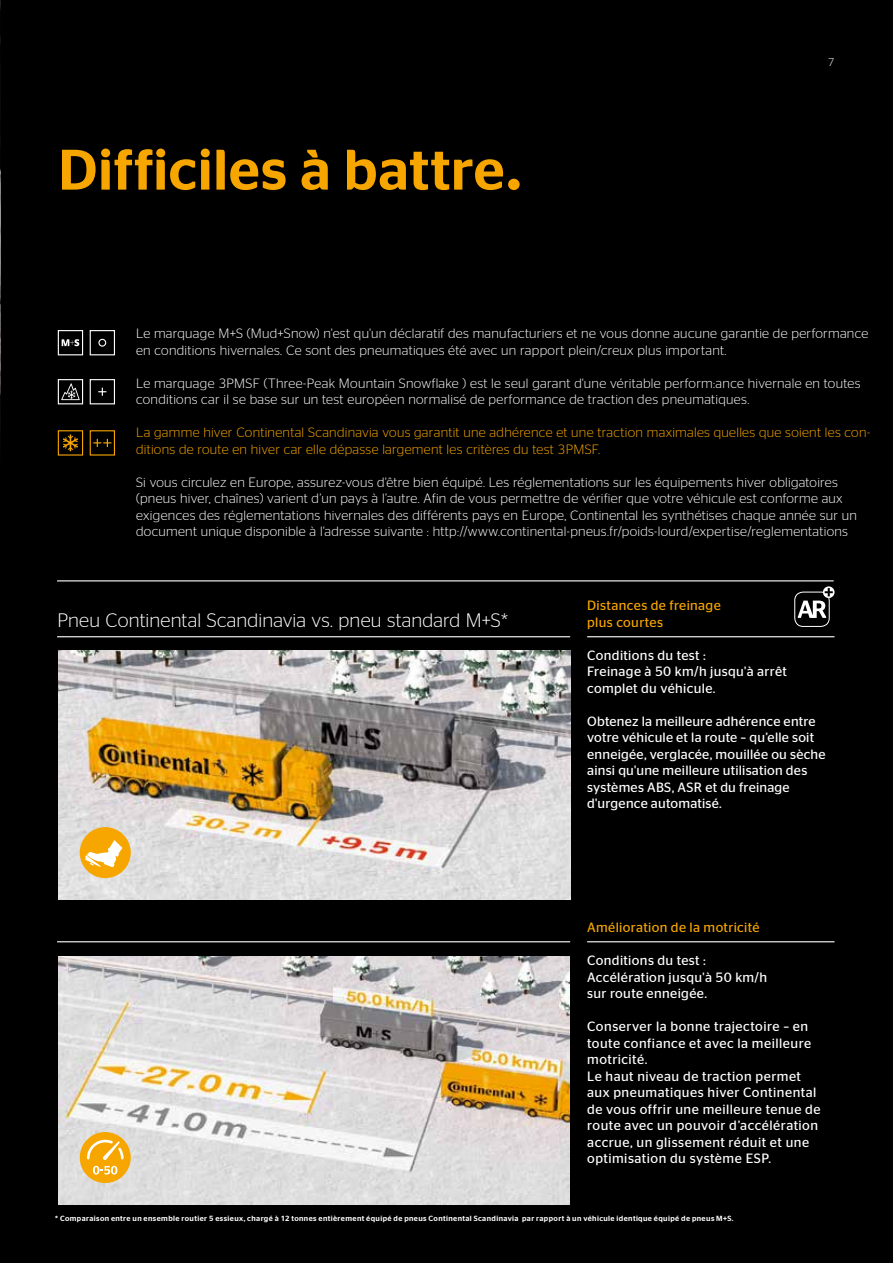
<style>
.page{position:relative;width:893px;height:1263px;background:#000}
.page>*{position:absolute;margin:0;border:0;box-sizing:border-box;transform-origin:0 0}
.t1{font:500 57px "Continental Stag Sans";letter-spacing:.01em;color:#f7a600}
.t2{font:300 19.5px "Continental Stag Sans";letter-spacing:.005em;color:#fff}
.t3{font:300 13.5px/16.5px "Continental Stag Sans";letter-spacing:.02em;color:#fff}
.t4{font:13.5px/16.5px "Continental Stag Sans";letter-spacing:.025em;color:#fff}
.t5{font:300 13.5px/16.5px "Continental Stag Sans";letter-spacing:.02em;color:#f7a600}
.t6{font:13.5px/16.5px "Continental Stag Sans";letter-spacing:.025em;color:#f7a600}
.t7{font:300 11.25px "Continental Stag Sans";color:#fff}
.t8{font:500 7.5px "Continental Stag Sans";letter-spacing:.055em;color:#fff}
.s1{font-size:70.5px}
</style>
<div class="page">
<img style="left:0;top:0;width:1px;height:430px">
<div style="left:58px;top:330px;width:25px;height:25px;border:1px solid #fff"></div>
<svg style="left:62px;top:339px;width:17px;height:7px"></svg>
<div style="left:90px;top:330px;width:25px;height:25px;border:1px solid #fff"></div>
<div style="left:98px;top:339px;width:8px;height:8px;border:1px solid #fff;border-radius:50%"></div>
<div style="left:58px;top:379px;width:25px;height:25px;border:1px solid #fff"></div>
<svg style="left:61px;top:383px;width:19px;height:17px"></svg>
<div style="left:90px;top:379px;width:25px;height:25px;border:1px solid #fff"></div>
<svg style="left:98px;top:388px;width:8px;height:8px"></svg>
<div style="left:90px;top:430px;width:25px;height:26px;border:1px solid #f7a600"></div>
<svg style="left:93px;top:439px;width:18px;height:8px"></svg>
<img style="left:58px;top:651px;width:512px;height:248px">
<img style="left:58px;top:957px;width:511px;height:247px">
<hr style="left:57px;top:580px;width:777px;height:1px;background:#fff">
<hr style="left:57px;top:636px;width:513px;height:1px;background:#fff">
<hr style="left:587px;top:636px;width:247px;height:1px;background:#fff">
<hr style="left:57px;top:941px;width:513px;height:1px;background:#fff">
<hr style="left:587px;top:941px;width:247px;height:1px;background:#fff">
<div style="left:58px;top:430px;width:25px;height:26px;border:1px solid #f7a600"></div>
<svg style="left:63px;top:434px;width:15px;height:17px"></svg>
<div style="left:80px;top:827px;width:51px;height:51px;background:#f7a600;border-radius:50%"></div>
<svg style="left:85px;top:840px;width:37px;height:27px"></svg>
<div style="left:80px;top:1132px;width:51px;height:51px;background:#f7a600;border-radius:50%"></div>
<svg style="left:93px;top:1166px;width:24px;height:8px"></svg>
<svg style="left:87px;top:1140px;width:37px;height:20px"></svg>
<div style="left:794px;top:592px;width:36px;height:35px;border:1px solid #fff;border-radius:8px"></div>
<svg style="left:823px;top:586px;width:11px;height:12px"></svg>
<svg style="left:798px;top:588px;width:35px;height:30px"></svg>
<h1 class="t1" style="left:58px;top:137px;width:465px">Difficiles à battre<span class="s1">.</span></h1>
<p class="t7" style="left:828px;top:56px;width:8px">7</p>
<p class="t3" style="left:136px;top:325px;width:734px">Le marquage M+S (Mud+Snow) n'est qu'un déclaratif des manufacturiers et ne vous donne aucune garantie de performance en conditions hivernales. Ce sont des pneumatiques été avec un rapport plein/creux plus important.</p>
<p class="t3" style="left:136px;top:374px;width:726px">Le marquage 3PMSF (Three-Peak Mountain Snowflake ) est le seul garant d'une véritable perform:ance hivernale en toutes conditions car il se base sur un test européen normalisé de performance de traction des pneumatiques.</p>
<p class="t5" style="left:136px;top:424px;width:735px">La gamme hiver Continental Scandinavia vous garantit une adhérence et une traction maximales quelles que soient les con&shy;ditions de route en hiver car elle dépasse largement les critères du test 3PMSF.</p>
<p class="t3" style="left:136px;top:473px;width:722px">Si vous circulez en Europe, assurez-vous d'être bien équipé. Les réglementations sur les équipements hiver obligatoires (pneus hiver, chaînes) varient d’un pays à l’autre. Afin de vous permettre de vérifier que votre véhicule est conforme aux exigences des réglementations hivernales des différents pays en Europe, Continental les synthétises chaque année sur un document unique disponible à l'adresse suivante : http://www.continental-pneus.fr/poids-lourd/expertise/reglementations</p>
<h2 class="t2" style="left:57px;top:609px;width:452px">Pneu Continental Scandinavia vs. pneu standard M+S*</h2>
<p class="t6" style="left:587px;top:597px;width:135px">Distances de freinage plus courtes</p>
<p class="t4" style="left:587px;top:647px;width:201px">Conditions du test :<br>Freinage à 50 km/h jusqu'à arrêt complet du véhicule.</p>
<p class="t4" style="left:587px;top:713px;width:240px">Obtenez la meilleure adhérence entre votre véhicule et la route – qu’elle soit enneigée, verglacée, mouillée ou sèche ainsi qu'une meilleure utilisation des systèmes ABS, ASR et du freinage d'urgence automatisé.</p>
<p class="t6" style="left:587px;top:919px;width:174px">Amélioration de la motricité</p>
<p class="t4" style="left:587px;top:952px;width:181px">Conditions du test :<br>Accélération jusqu'à 50 km/h sur route enneigée.</p>
<p class="t4" style="left:587px;top:1018px;width:235px">Conserver la bonne trajectoire – en toute confiance et avec la meilleure motricité.<br>Le haut niveau de traction permet aux pneumatiques hiver Continental de vous offrir une meilleure tenue de route avec un pouvoir d’accélération accrue, un glissement réduit et une optimisation du système ESP.</p>
<p class="t8" style="left:55px;top:1214px;width:680px">* Comparaison entre un ensemble routier 5 essieux, chargé à 12 tonnes entièrement équipé de pneus Continental Scandinavia par rapport à un véhicule identique équipé de pneus M+S.</p>
</div>
